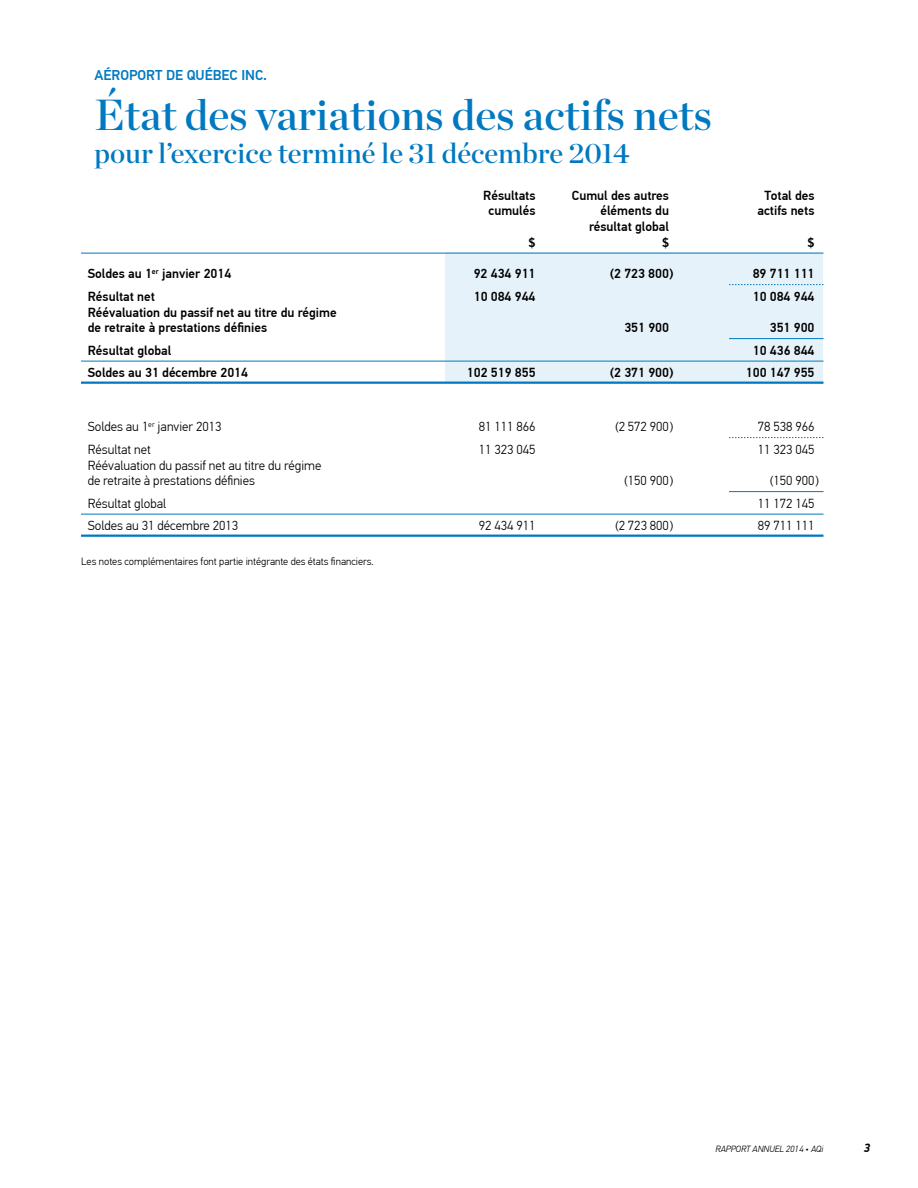
<style>
.page{position:relative;width:918px;height:1188px;background:#fff}
.page>*{position:absolute;margin:0;border:0;box-sizing:border-box;transform-origin:0 0}
.t1{font:43.5px "Chronicle Display Semi";color:#0079c1}
.t2{font:28.5px "Chronicle Display Semi";color:#0079c1}
.t3{font:500 14.25px "PF Din Text Pro";color:#0079c1}
.t4{font:500 13.2px/15.8px "PF Din Text Pro";color:#000}
.t5{font:300 13.2px/15.8px "PF Din Text Pro";color:#000}
.t6{font:italic 700 12px "PF Din Display Pro";color:#000}
.t7{font:300 10.5px "PF Din Text Pro";color:#000}
.t8{font:italic 300 9px "PF Din Text Pro";color:#000}
</style>
<div class="page">
<div style="left:446px;top:253px;width:378px;height:130px;background:#e6f2f9"></div>
<hr style="left:81px;top:253px;width:743px;height:1px;background:#0079c1">
<svg style="left:729px;top:284px;width:95px;height:1px"></svg>
<hr style="left:729px;top:338px;width:95px;height:1px;background:#0079c1">
<hr style="left:81px;top:361px;width:743px;height:1px;background:#0079c1">
<hr style="left:81px;top:382px;width:743px;height:2px;background:#0079c1">
<svg style="left:729px;top:437px;width:95px;height:1px"></svg>
<hr style="left:729px;top:491px;width:95px;height:1px;background:#0079c1">
<hr style="left:81px;top:514px;width:743px;height:1px;background:#0079c1">
<hr style="left:81px;top:535px;width:743px;height:2px;background:#0079c1">
<p class="t3" style="left:94px;top:67px;width:174px">Aéroport de Québec inc.</p>
<h1 class="t1" style="left:94px;top:80px;width:619px">État des variations des actifs nets</h1>
<h2 class="t2" style="left:94px;top:130px;width:537px">pour l’exercice terminé le 31 décembre 2014</h2>
<p class="t4" style="left:483px;top:187px;width:68px">Résultats C</p>
<p class="t4" style="left:579px;top:187px;width:95px">umul des autres T</p>
<p class="t4" style="left:771px;top:187px;width:45px">otal des</p>
<p class="t4" style="left:489px;top:203px;width:49px">cumulés</p>
<p class="t4" style="left:600px;top:203px;width:70px">éléments du</p>
<p class="t4" style="left:758px;top:203px;width:58px">actifs nets</p>
<p class="t4" style="left:589px;top:219px;width:81px">résultat global</p>
<p class="t4" style="left:529px;top:235px;width:8px">$</p>
<p class="t4" style="left:662px;top:235px;width:8px">$</p>
<p class="t4" style="left:808px;top:235px;width:8px">$</p>
<p class="t4" style="left:88px;top:266px;width:145px">Soldes au 1<sup>er</sup> janvier 2014</p>
<p class="t4" style="left:474px;top:266px;width:63px">92 434 911</p>
<p class="t4" style="left:610px;top:266px;width:65px">(2 723 800)</p>
<p class="t4" style="left:753px;top:266px;width:63px">89 711 111</p>
<p class="t4" style="left:88px;top:289px;width:69px">Résultat net</p>
<p class="t4" style="left:474px;top:289px;width:63px">10 084 944</p>
<p class="t4" style="left:753px;top:289px;width:63px">10 084 944</p>
<p class="t4" style="left:88px;top:304px;width:251px">Réévaluation du passif net au titre du régime de retraite à prestations définies</p>
<p class="t4" style="left:624px;top:320px;width:46px">351 900</p>
<p class="t4" style="left:770px;top:320px;width:46px">351 900</p>
<p class="t4" style="left:88px;top:343px;width:85px">Résultat global</p>
<p class="t4" style="left:753px;top:343px;width:63px">10 436 844</p>
<p class="t4" style="left:88px;top:365px;width:162px">Soldes au 31 décembre 2014</p>
<p class="t4" style="left:467px;top:365px;width:70px">102 519 855</p>
<p class="t4" style="left:610px;top:365px;width:65px">(2 371 900)</p>
<p class="t4" style="left:746px;top:365px;width:70px">100 147 955</p>
<p class="t5" style="left:88px;top:419px;width:135px">Soldes au 1<sup>er</sup> janvier 2013</p>
<p class="t5" style="left:479px;top:419px;width:58px">81 111 866</p>
<p class="t5" style="left:615px;top:419px;width:60px">(2 572 900)</p>
<p class="t5" style="left:758px;top:419px;width:58px">78 538 966</p>
<p class="t5" style="left:88px;top:442px;width:64px">Résultat net</p>
<p class="t5" style="left:479px;top:442px;width:58px">11 323 045</p>
<p class="t5" style="left:758px;top:442px;width:58px">11 323 045</p>
<p class="t5" style="left:88px;top:457px;width:235px">Réévaluation du passif net au titre du régime de retraite à prestations définies</p>
<p class="t5" style="left:624px;top:473px;width:51px">(150 900)</p>
<p class="t5" style="left:770px;top:473px;width:51px">(150 900)</p>
<p class="t5" style="left:88px;top:496px;width:80px">Résultat global</p>
<p class="t5" style="left:758px;top:496px;width:58px">11 172 145</p>
<p class="t5" style="left:88px;top:518px;width:152px">Soldes au 31 décembre 2013</p>
<p class="t5" style="left:479px;top:518px;width:58px">92 434 911</p>
<p class="t5" style="left:615px;top:518px;width:60px">(2 723 800)</p>
<p class="t5" style="left:758px;top:518px;width:58px">89 711 111</p>
<p class="t7" style="left:81px;top:556px;width:294px">Les notes complémentaires font partie intégrante des états financiers.</p>
<p class="t8" style="left:716px;top:1144px;width:109px">RAPPORT ANNUEL 2014 • AQi</p>
<p class="t6" style="left:864px;top:1140px;width:8px">3</p>
</div>
